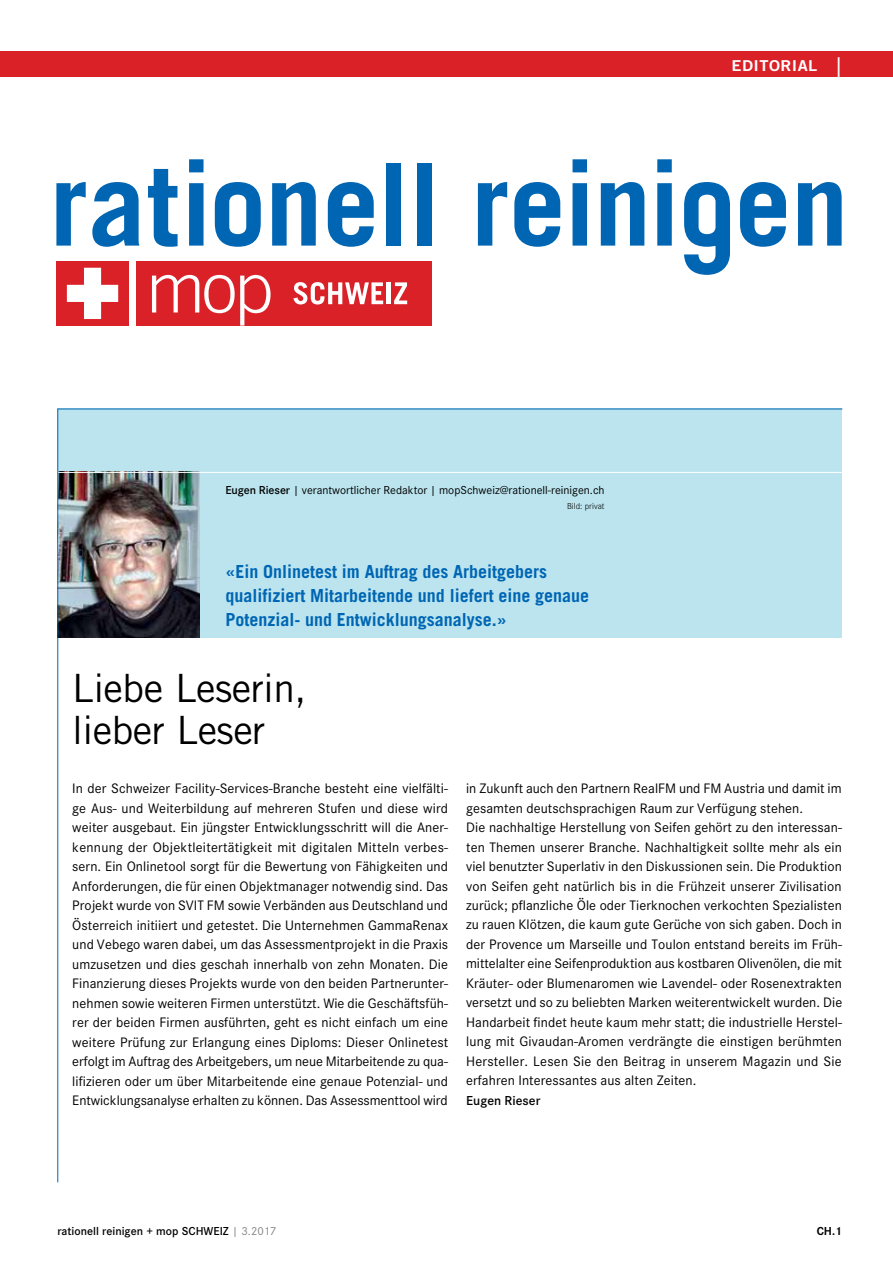
<style>
.page{position:relative;width:893px;height:1263px;background:#fff}
.page>*{position:absolute;margin:0;border:0;box-sizing:border-box;transform-origin:0 0}
.t1{font:39px/42px "Trade Gothic";letter-spacing:-.015em;color:#000}
.t2{font:700 18px/24px "Trade Gothic";color:#0066b3}
.t3{font:15px "Trade Gothic Bold Two";letter-spacing:.025em;color:#fff;scale:1.1 1}
.t4{font:14.25px/19.5px "Corporate S";letter-spacing:.005em;color:#000;text-align:justify}
.t5{font:600 13.5px "Corporate S";letter-spacing:.005em;color:#000}
.t6{font:12px "Corporate S";color:#000}
.t7{font:600 12px "Corporate S";color:#000}
.t8{font:700 12px "Corporate S";color:#000}
.t9{font:300 9px "Corporate S";letter-spacing:.005em;color:#000}
.s1{font-family:"Trade Gothic";font-size:27px}
.s2{font-weight:600}
.s3{font-weight:400;color:#808285}
</style>
<div class="page">
<div style="left:0;top:51px;width:893px;height:26px;background:#da2128"></div>
<svg style="left:56px;top:182px;width:30px;height:64px"></svg>
<svg style="left:92px;top:182px;width:47px;height:65px"></svg>
<svg style="left:148px;top:169px;width:30px;height:78px"></svg>
<svg style="left:189px;top:159px;width:15px;height:87px"></svg>
<svg style="left:215px;top:182px;width:46px;height:65px"></svg>
<svg style="left:272px;top:182px;width:44px;height:64px"></svg>
<svg style="left:328px;top:182px;width:46px;height:65px"></svg>
<div style="left:387px;top:163px;width:14px;height:83px;background:#0066b3"></div>
<div style="left:417px;top:163px;width:15px;height:83px;background:#0066b3"></div>
<svg style="left:478px;top:182px;width:29px;height:64px"></svg>
<svg style="left:514px;top:182px;width:46px;height:65px"></svg>
<svg style="left:573px;top:159px;width:14px;height:87px"></svg>
<svg style="left:601px;top:182px;width:43px;height:64px"></svg>
<svg style="left:657px;top:159px;width:15px;height:87px"></svg>
<svg style="left:740px;top:182px;width:46px;height:65px"></svg>
<svg style="left:798px;top:182px;width:44px;height:64px"></svg>
<svg style="left:684px;top:182px;width:46px;height:93px"></svg>
<div style="left:136px;top:261px;width:295px;height:64px;background:#da2128"></div>
<svg style="left:152px;top:275px;width:119px;height:51px"></svg>
<svg style="left:293px;top:282px;width:90px;height:22px"></svg>
<hr style="left:387px;top:282px;width:4px;height:22px;background:#fff">
<svg style="left:394px;top:282px;width:13px;height:22px"></svg>
<div style="left:56px;top:261px;width:73px;height:64px;background:#da2128"></div>
<svg style="left:67px;top:268px;width:51px;height:51px"></svg>
<div style="left:57px;top:408px;width:785px;height:230px;background:#bbe4ee"></div>
<hr style="left:58px;top:409px;width:784px;height:1px;background:#0066b3">
<img style="left:58px;top:473px;width:142px;height:165px">
<hr style="left:57px;top:472px;width:785px;height:1px;background:#fff">
<hr style="left:57px;top:409px;width:1px;height:773px;background:#0066b3">
<p class="t3" style="left:732px;top:56px;width:102px">EDITORIAL <span class="s1">|</span></p>
<p class="t6" style="left:225px;top:484px;width:381px"><span class="s2">Eugen Rieser</span> | verantwortlicher Redaktor | mopSchweiz@rationell-reinigen.ch</p>
<p class="t9" style="left:567px;top:501px;width:39px">Bild: privat</p>
<p class="t2" style="left:225px;top:559px;width:365px">«Ein Onlinetest im Auftrag des Arbeitgebers qualifiziert Mitarbeitende und liefert eine genaue<br>Potenzial- und Entwicklungsanalyse.»</p>
<h1 class="t1" style="left:72px;top:667px;width:236px">Liebe Leserin, lieber Leser</h1>
<p class="t4" style="left:72px;top:779px;width:377px">In der Schweizer Facility-Services-Branche besteht eine vielfälti&shy;ge Aus- und Weiterbildung auf mehreren Stufen und diese wird weiter ausgebaut. Ein jüngster Entwicklungsschritt will die Aner&shy;kennung der Objektleitertätigkeit mit digitalen Mitteln verbes&shy;sern. Ein Onlinetool sorgt für die Bewertung von Fähigkeiten und Anforderungen, die für einen Objektmanager notwendig sind. Das Projekt wurde von SVIT FM sowie Verbänden aus Deutschland und Österreich initiiert und getestet. Die Unternehmen GammaRenax und Vebego waren dabei, um das Assessmentprojekt in die Praxis umzusetzen und dies geschah innerhalb von zehn Monaten. Die Finanzierung dieses Projekts wurde von den beiden Partnerunter&shy;nehmen sowie weiteren Firmen unterstützt. Wie die Geschäftsfüh&shy;rer der beiden Firmen ausführten, geht es nicht einfach um eine weitere Prüfung zur Erlangung eines Diploms: Dieser Onlinetest erfolgt im Auftrag des Arbeitgebers, um neue Mitarbeitende zu qua&shy;lifizieren oder um über Mitarbeitende eine genaue Potenzial- und Entwicklungsanalyse erhalten zu können. Das Assessmenttool wird</p>
<p class="t4" style="left:466px;top:779px;width:378px;text-align:left">in Zukunft auch den Partnern RealFM und FM Austria und damit im gesamten deutschsprachigen Raum zur Verfügung stehen.<br>Die nachhaltige Herstellung von Seifen gehört zu den interessan&shy;ten Themen unserer Branche. Nachhaltigkeit sollte mehr als ein viel benutzter Superlativ in den Diskussionen sein. Die Produktion von Seifen geht natürlich bis in die Frühzeit unserer Zivilisation zurück; pflanzliche Öle oder Tierknochen verkochten Spezialisten zu rauen Klötzen, die kaum gute Gerüche von sich gaben. Doch in der Provence um Marseille und Toulon entstand bereits im Früh&shy;mittelalter eine Seifenproduktion aus kostbaren Olivenölen, die mit Kräuter- oder Blumenaromen wie Lavendel- oder Rosenextrakten versetzt und so zu beliebten Marken weiterentwickelt wurden. Die Handarbeit findet heute kaum mehr statt; die industrielle Herstel&shy;lung mit Givaudan-Aromen verdrängte die einstigen berühmten Hersteller. Lesen Sie den Beitrag in unserem Magazin und Sie erfahren Interessantes aus alten Zeiten.</p>
<p class="t5" style="left:466px;top:1093px;width:76px">Eugen Rieser</p>
<p class="t7" style="left:57px;top:1224px;width:221px">rationell reinigen + mop SCHWEIZ <span class="s3">| 3.2017</span></p>
<p class="t8" style="left:817px;top:1224px;width:27px">CH.1</p>
</div>
